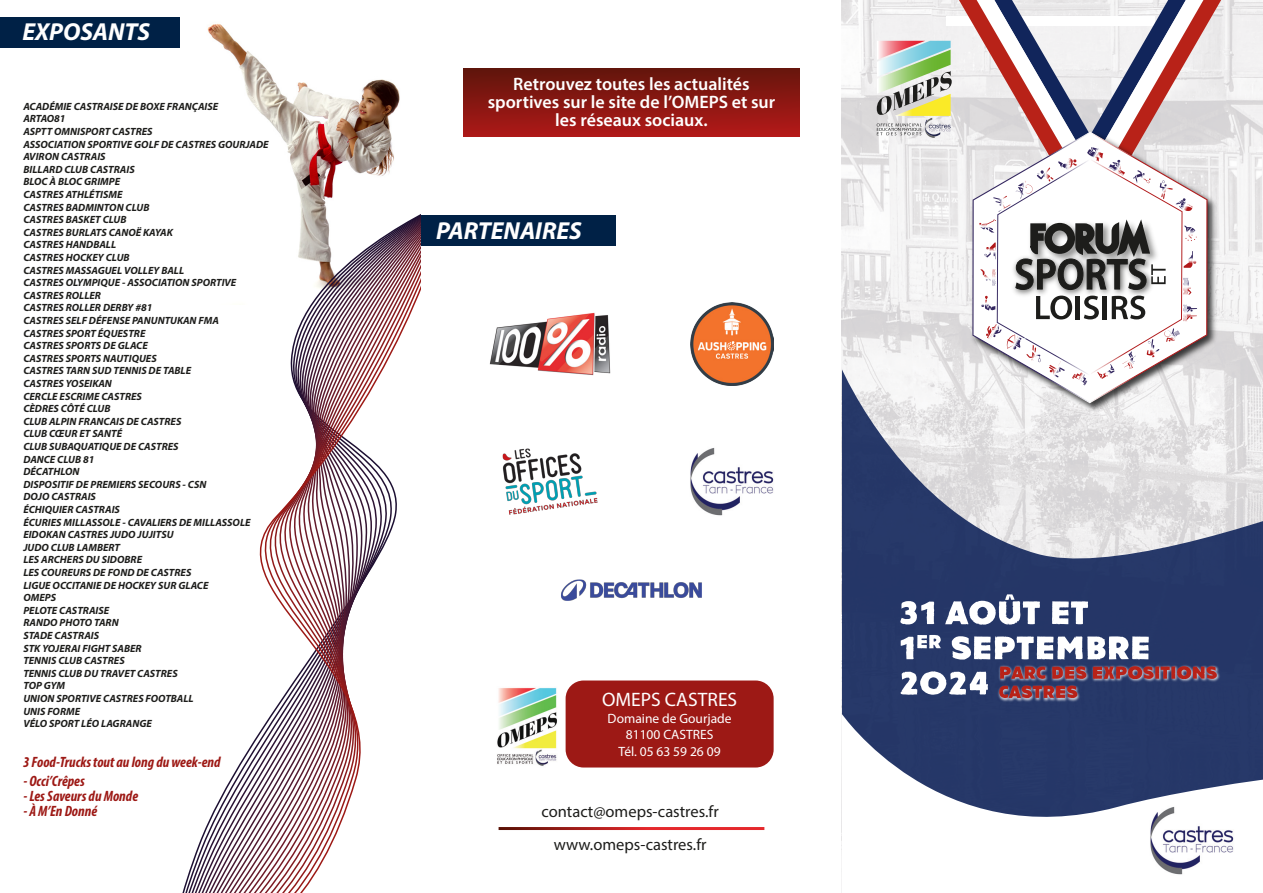
<style>
.page{position:relative;width:1263px;height:893px;background:#fff}
.page>*{position:absolute;margin:0;border:0;box-sizing:border-box;transform-origin:0 0}
.t1{font:italic 700 24.6px "Myriad Pro";color:#fff}
.t2{font:19.5px "Myriad Pro";color:#fff}
.t3{font:600 18px/18px "Myriad Pro";color:#fff;text-align:center}
.t4{font:16.5px/33px "Myriad Pro";color:#1d1d1b;text-align:center}
.t5{font:italic 700 condensed 15px "Myriad Pro";color:#9d1915}
.t6{font:13.5px/16.5px "Myriad Pro";color:#fff;text-align:center}
.t7{font:italic 700 10.5px/12.6px "Myriad Pro";color:#1d1d1b}
</style>
<div class="page">
<img style="left:842px;top:1px;width:421px;height:368px">
<img style="left:134px;top:17px;width:266px;height:182px">
<div style="left:0;top:17px;width:179px;height:30px;background:#002146"></div>
<svg style="left:182px;top:199px;width:239px;height:694px"></svg>
<div style="left:421px;top:215px;width:195px;height:31px;background:#002146"></div>
<img style="left:490px;top:313px;width:120px;height:62px">
<img style="left:497px;top:687px;width:69px;height:79px">
<div style="left:566px;top:680px;width:208px;height:87px;background:#9d1915;border-radius:18px"></div>
<svg style="left:842px;top:369px;width:421px;height:344px;background:#687393"></svg>
<div style="left:464px;top:68px;width:335px;height:69px;background:linear-gradient(to bottom,#62150c,#b21918)"></div>
<svg style="left:841px;top:713px;width:422px;height:180px"></svg>
<img style="left:1147px;top:804px;width:89px;height:73px">
<img style="left:690px;top:448px;width:84px;height:68px">
<img style="left:691px;top:303px;width:83px;height:82px">
<img style="left:914px;top:98px;width:349px;height:356px">
<svg style="left:978px;top:385px;width:225px;height:14px"></svg>
<svg style="left:877px;top:0;width:372px;height:385px"></svg>
<svg style="left:900px;top:601px;width:34px;height:23px"></svg>
<svg style="left:945px;top:594px;width:95px;height:31px"></svg>
<svg style="left:1052px;top:601px;width:36px;height:23px"></svg>
<svg style="left:900px;top:635px;width:41px;height:24px"></svg>
<svg style="left:952px;top:636px;width:197px;height:24px"></svg>
<svg style="left:900px;top:671px;width:88px;height:24px"></svg>
<img style="left:997px;top:664px;width:225px;height:39px">
<svg style="left:1000px;top:666px;width:45px;height:13px"></svg>
<svg style="left:1052px;top:666px;width:34px;height:13px"></svg>
<svg style="left:1093px;top:666px;width:124px;height:13px;background:#9b454b"></svg>
<svg style="left:999px;top:686px;width:78px;height:12px"></svg>
<img style="left:502px;top:448px;width:96px;height:67px">
<img style="left:561px;top:579px;width:141px;height:22px">
<h1 class="t1" style="left:22px;top:16px;width:129px">EXPOSANTS</h1>
<p class="t7" style="left:23px;top:100px;width:247px">ACADÉMIE CASTRAISE DE BOXE FRANÇAISE<br>ARTAO81<br>ASPTT OMNISPORT CASTRES<br>ASSOCIATION SPORTIVE GOLF DE CASTRES GOURJADE<br>AVIRON CASTRAIS<br>BILLARD CLUB CASTRAIS<br>BLOC À BLOC GRIMPE<br>CASTRES ATHLÉTISME<br>CASTRES BADMINTON CLUB<br>CASTRES BASKET CLUB<br>CASTRES BURLATS CANOË KAYAK<br>CASTRES HANDBALL<br>CASTRES HOCKEY CLUB<br>CASTRES MASSAGUEL VOLLEY BALL<br>CASTRES OLYMPIQUE - ASSOCIATION SPORTIVE<br>CASTRES ROLLER<br>CASTRES ROLLER DERBY #81<br>CASTRES SELF DÉFENSE PANUNTUKAN FMA<br>CASTRES SPORT ÉQUESTRE<br>CASTRES SPORTS DE GLACE<br>CASTRES SPORTS NAUTIQUES<br>CASTRES TARN SUD TENNIS DE TABLE<br>CASTRES YOSEIKAN<br>CERCLE ESCRIME CASTRES<br>CÈDRES CÔTÉ CLUB<br>CLUB ALPIN FRANCAIS DE CASTRES<br>CLUB CŒUR ET SANTÉ<br>CLUB SUBAQUATIQUE DE CASTRES<br>DANCE CLUB 81<br>DÉCATHLON<br>DISPOSITIF DE PREMIERS SECOURS - CSN<br>DOJO CASTRAIS<br>ÉCHIQUIER CASTRAIS<br>ÉCURIES MILLASSOLE - CAVALIERS DE MILLASSOLE<br>EIDOKAN CASTRES JUDO JUJITSU<br>JUDO CLUB LAMBERT<br>LES ARCHERS DU SIDOBRE<br>LES COUREURS DE FOND DE CASTRES<br>LIGUE OCCITANIE DE HOCKEY SUR GLACE<br>OMEPS<br>PELOTE CASTRAISE<br>RANDO PHOTO TARN<br>STADE CASTRAIS<br>STK YOJERAI FIGHT SABER<br>TENNIS CLUB CASTRES<br>TENNIS CLUB DU TRAVET CASTRES<br>TOP GYM<br>UNION SPORTIVE CASTRES FOOTBALL<br>UNIS FORME<br>VÉLO SPORT LÉO LAGRANGE</p>
<h3 class="t5" style="left:23px;top:752px;width:199px">3 Food-Trucks tout au long du week-end</h3>
<h3 class="t5" style="left:23px;top:772px;width:63px">- Occi’Crêpes</h3>
<h3 class="t5" style="left:23px;top:787px;width:116px">- Les Saveurs du Monde</h3>
<h3 class="t5" style="left:23px;top:802px;width:75px">- À M’En Donné</h3>
<h3 class="t3" style="left:488px;top:75px;width:289px">Retrouvez toutes les actualités sportives sur le site de l’OMEPS et sur les réseaux sociaux.</h3>
<h1 class="t1" style="left:436px;top:215px;width:147px">PARTENAIRES</h1>
<h2 class="t2" style="left:602px;top:688px;width:137px">OMEPS CASTRES</h2>
<p class="t6" style="left:608px;top:710px;width:125px">Domaine de Gourjade<br>81100 CASTRES<br>Tél. 05 63 59 26 09</p>
<h3 class="t4" style="left:541px;top:794px;width:179px">contact@omeps-castres.fr www.omeps-castres.fr</h3>
</div>
